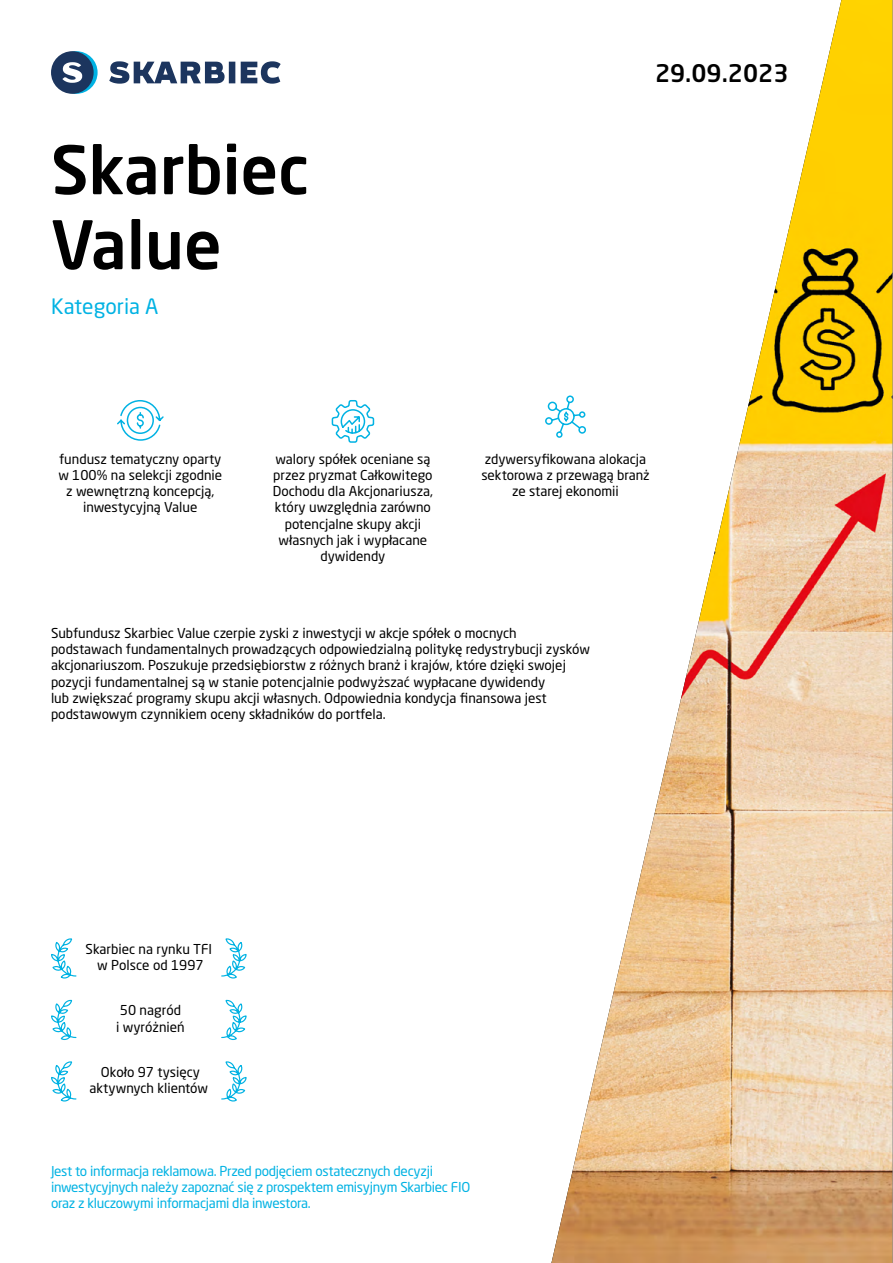
<style>
.page{position:relative;width:893px;height:1263px;background:#fff}
.page>*{position:absolute;margin:0;border:0;box-sizing:border-box;transform-origin:0 0}
.t1{font:500 66px/75px "Neo Sans Pro";color:#000}
.t2{font:500 24px "Neo Sans Pro";color:#000}
.t3{font:21px "Neo Sans Pro";color:#00b2e3}
.t4{font:13.5px/16.2px "Neo Sans Pro";color:#000;text-align:center}
.t5{font:13.5px/16.2px "Neo Sans Pro";letter-spacing:-.02em;color:#00b2e3}
</style>
<div class="page">
<svg style="left:55px;top:51px;width:43px;height:43px"></svg>
<div style="left:51px;top:51px;width:43px;height:43px;background:#1c355e;border-radius:50%"></div>
<svg style="left:62px;top:62px;width:20px;height:21px"></svg>
<svg style="left:109px;top:61px;width:172px;height:23px"></svg>
<svg style="left:117px;top:400px;width:47px;height:41px"></svg>
<svg style="left:331px;top:400px;width:44px;height:43px"></svg>
<svg style="left:51px;top:1061px;width:26px;height:41px"></svg>
<svg style="left:51px;top:999px;width:26px;height:41px"></svg>
<svg style="left:51px;top:938px;width:26px;height:41px"></svg>
<svg style="left:221px;top:1061px;width:26px;height:41px"></svg>
<svg style="left:221px;top:999px;width:26px;height:41px"></svg>
<svg style="left:221px;top:938px;width:26px;height:41px"></svg>
<img style="left:551px;top:0;width:341px;height:1263px">
<svg style="left:545px;top:395px;width:42px;height:44px"></svg>
<h1 class="t1" style="left:51px;top:131px;width:260px">Skarbiec<br>Value</h1>
<h3 class="t3" style="left:51px;top:293px;width:109px">Kategoria A</h3>
<h2 class="t2" style="left:655px;top:58px;width:135px">29.09.2023</h2>
<p class="t4" style="left:58px;top:450px;width:165px">fundusz tematyczny oparty w 100% na selekcji zgodnie z wewnętrzną koncepcją, inwestycyjną Value</p>
<p class="t4" style="left:273px;top:450px;width:162px">walory spółek oceniane są przez pryzmat Całkowitego<br>Dochodu dla Akcjonariusza, który uwzględnia zarówno potencjalne skupy akcji własnych jak i wypłacane dywidendy</p>
<p class="t4" style="left:481px;top:450px;width:170px">zdywersyfikowana alokacja sektorowa z przewagą branż ze starej ekonomii</p>
<p class="t4" style="left:51px;top:625px;width:540px;text-align:left">Subfundusz Skarbiec Value czerpie zyski z inwestycji w akcje spółek o mocnych podstawach fundamentalnych prowadzących odpowiedzialną politykę redystrybucji zysków akcjonariuszom. Poszukuje przedsiębiorstw z różnych branż i krajów, które dzięki swojej pozycji fundamentalnej są w stanie potencjalnie podwyższać wypłacane dywidendy<br>lub zwiększać programy skupu akcji własnych. Odpowiednia kondycja finansowa jest podstawowym czynnikiem oceny składników do portfela.</p>
<p class="t4" style="left:86px;top:941px;width:128px">Skarbiec na rynku TFI w Polsce od 1997</p>
<p class="t4" style="left:116px;top:1002px;width:70px;text-align:left">50 nagród<br>i wyróżnień</p>
<p class="t4" style="left:90px;top:1064px;width:120px">Około 97 tysięcy aktywnych klientów</p>
<p class="t5" style="left:51px;top:1162px;width:421px">Jest to informacja reklamowa. Przed podjęciem ostatecznych decyzji inwestycyjnych należy zapoznać się z prospektem emisyjnym Skarbiec FIO oraz z kluczowymi informacjami dla inwestora.</p>
</div>
